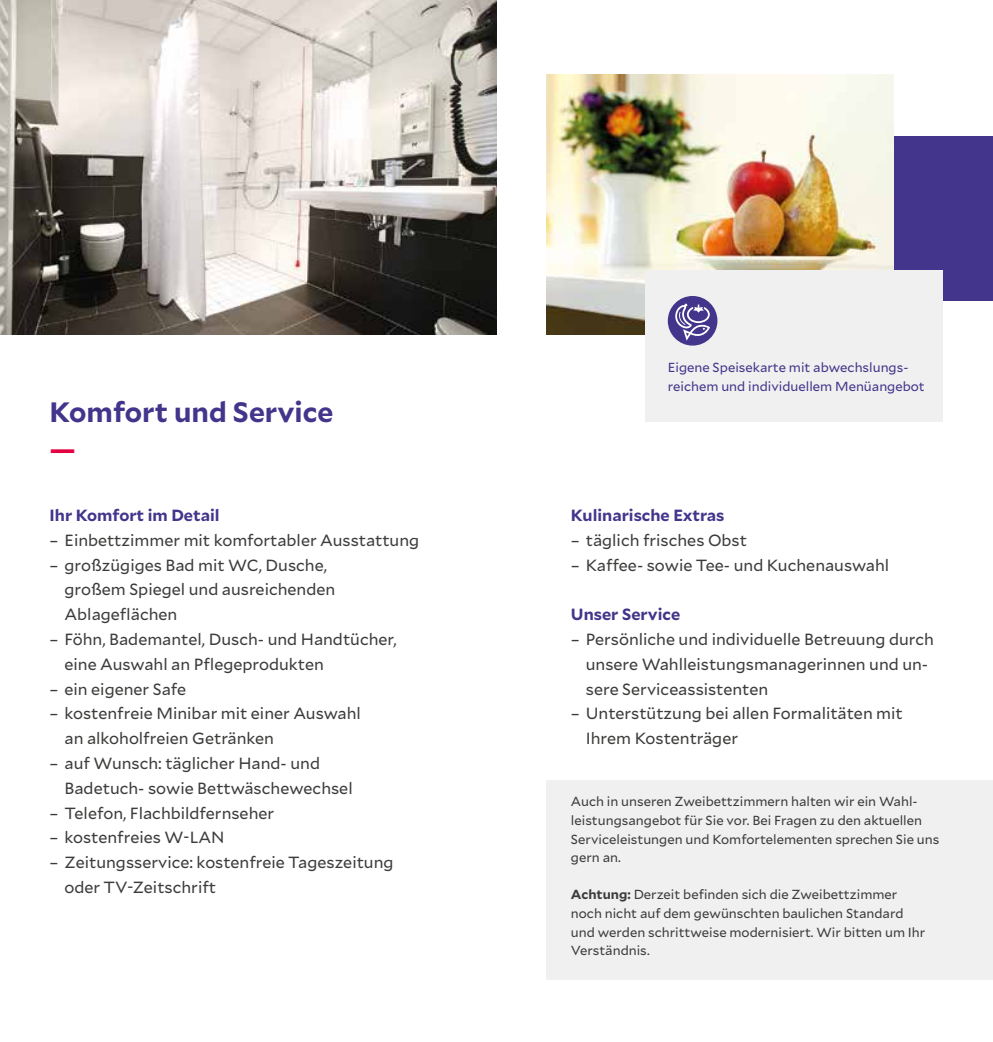
<style>
.page{position:relative;width:993px;height:1042px;background:#fff}
.page>*{position:absolute;margin:0;border:0;box-sizing:border-box;transform-origin:0 0}
.t1{font:700 28px "Mallory";color:#43358b}
.t2{font:700 28px "Mallory";color:#e40040}
.t3{font:16.1px/24.8px "Mallory";color:#3c3c3b}
.t4{font:700 16.1px "Mallory";color:#43358b}
.t5{font:13.12px/18.6px "Mallory";color:#3c3c3b}
.t6{font:13.12px/18.6px "Mallory";color:#43358b}
.s1{font-weight:700}
</style>
<div class="page">
<img style="left:0;top:0;width:496px;height:335px">
<div style="left:712px;top:136px;width:280px;height:165px;background:#43358b"></div>
<img style="left:546px;top:74px;width:347px;height:261px">
<div style="left:645px;top:270px;width:298px;height:152px;background:#f0f0f0"></div>
<div style="left:546px;top:780px;width:446px;height:200px;background:#f0f0f0"></div>
<div style="left:667px;top:296px;width:50px;height:50px;background:#43358b;border-radius:50%"></div>
<svg style="left:673px;top:303px;width:36px;height:38px"></svg>
<h1 class="t1" style="left:50px;top:391px;width:285px">Komfort und Service</h1>
<h1 class="t2" style="left:50px;top:428px;width:28px">—</h1>
<p class="t4" style="left:50px;top:503px;width:171px">Ihr Komfort im Detail</p>
<p class="t3" style="left:50px;top:527px;width:371px">– Einbettzimmer mit komfortabler Ausstattung</p>
<p class="t3" style="left:64px;top:552px;width:272px;text-indent:-15px">– großzügiges Bad mit WC, Dusche, großem Spiegel und ausreichenden<br>Ablageflächen</p>
<p class="t3" style="left:64px;top:626px;width:334px;text-indent:-15px">– Föhn, Bademantel, Dusch- und Handtücher, eine Auswahl an Pflegeprodukten</p>
<p class="t3" style="left:50px;top:676px;width:138px">– ein eigener Safe</p>
<p class="t3" style="left:64px;top:700px;width:298px;text-indent:-15px">– kostenfreie Minibar mit einer Auswahl an alkoholfreien Getränken</p>
<p class="t3" style="left:64px;top:750px;width:289px;text-indent:-15px">– auf Wunsch: täglicher Hand- und<br>Badetuch- sowie Bettwäschewechsel</p>
<p class="t3" style="left:50px;top:800px;width:226px">– Telefon, Flachbildfernseher</p>
<p class="t3" style="left:50px;top:824px;width:176px">– kostenfreies W-LAN</p>
<p class="t3" style="left:64px;top:849px;width:330px;text-indent:-15px">– Zeitungsservice: kostenfreie Tageszeitung oder TV-Zeitschrift</p>
<p class="t6" style="left:667px;top:357px;width:258px">Eigene Speisekarte mit abwechslungs&shy;reichem und individuellem Menüangebot</p>
<p class="t4" style="left:570px;top:503px;width:155px">Kulinarische Extras</p>
<p class="t3" style="left:570px;top:527px;width:177px">– täglich frisches Obst</p>
<p class="t3" style="left:570px;top:551px;width:319px">– Kaffee- sowie Tee- und Kuchenauswahl</p>
<p class="t4" style="left:570px;top:602px;width:111px">Unser Service</p>
<p class="t3" style="left:585px;top:626px;width:349px;text-indent:-15px">– Persönliche und individuelle Betreuung durch unsere Wahlleistungsmanagerinnen und un&shy;sere Serviceassistenten</p>
<p class="t3" style="left:585px;top:700px;width:318px;text-indent:-15px">– Unterstützung bei allen Formalitäten mit<br>Ihrem Kostenträger</p>
<p class="t5" style="left:570px;top:792px;width:370px">Auch in unseren Zweibettzimmern halten wir ein Wahl&shy;leistungsangebot für Sie vor. Bei Fragen zu den aktuellen Serviceleistungen und Komfortelementen sprechen Sie uns gern an.</p>
<p class="t5" style="left:570px;top:885px;width:356px"><span class="s1">Achtung:</span> Derzeit befinden sich die Zweibettzimmer noch nicht auf dem gewünschten baulichen Standard und werden schrittweise modernisiert. Wir bitten um Ihr Verständnis.</p>
</div>
